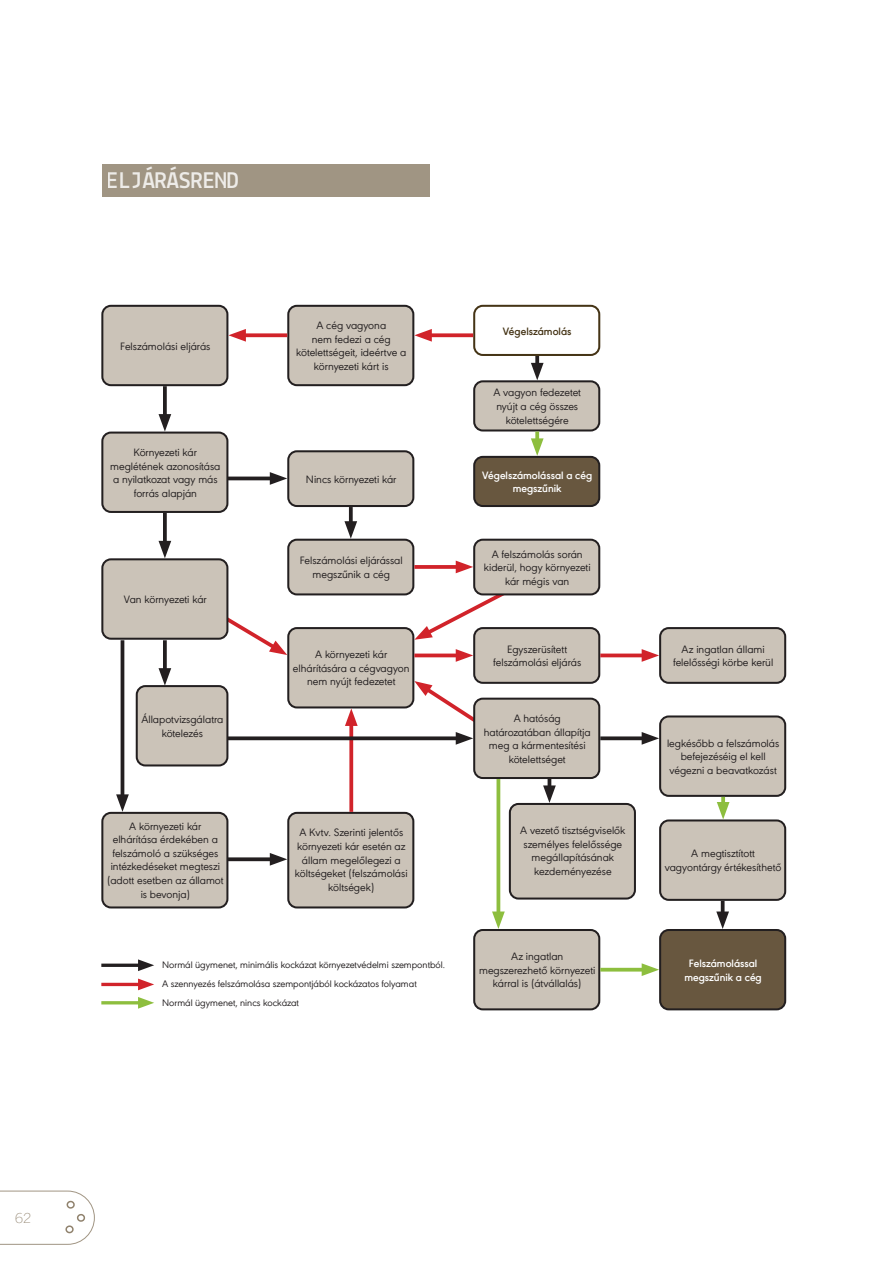
<style>
.page{position:relative;width:893px;height:1263px;background:#fff}
.page>*{position:absolute;margin:0;border:0;box-sizing:border-box;transform-origin:0 0}
.t1{font:700 24px "Lekton";color:#fff}
.t2{font:100 15px "Franklin Gothic ATF";color:#90826d}
.t3{font:11.25px/13.6px "URW Geometric";color:#231f20;text-align:center}
.t4{font:600 11.25px/13.6px "URW Geometric";color:#fff;text-align:center}
.t5{font:600 11.25px "URW Geometric";color:#453416}
.t6{font:10.05px/18.9px "URW Geometric";color:#231f20}
</style>
<div class="page">
<svg style="left:0;top:1190px;width:95px;height:55px"></svg>
<div style="left:77px;top:1213px;width:8px;height:9px;border:2px solid #90826d;border-radius:3px"></div>
<div style="left:65px;top:1225px;width:9px;height:8px;border:2px solid #90826d;border-radius:3px"></div>
<div style="left:66px;top:1200px;width:9px;height:9px;border:2px solid #90826d;border-radius:3px"></div>
<div style="left:102px;top:165px;width:327px;height:32px;background:#a09583"></div>
<svg style="left:414px;top:591px;width:96px;height:49px"></svg>
<svg style="left:224px;top:613px;width:63px;height:42px"></svg>
<div style="left:102px;top:306px;width:125px;height:79px;background:#cbc3b8;border-radius:9px"></div>
<div style="left:101px;top:305px;width:127px;height:81px;border:2px solid #231f20;border-radius:9px"></div>
<div style="left:102px;top:433px;width:125px;height:79px;background:#cbc3b8;border-radius:9px"></div>
<div style="left:101px;top:432px;width:127px;height:81px;border:2px solid #231f20;border-radius:9px"></div>
<div style="left:102px;top:559px;width:125px;height:80px;background:#cbc3b8;border-radius:9px"></div>
<div style="left:101px;top:558px;width:127px;height:82px;border:2px solid #231f20;border-radius:9px"></div>
<div style="left:288px;top:628px;width:125px;height:79px;background:#cbc3b8;border-radius:9px"></div>
<div style="left:287px;top:627px;width:127px;height:81px;border:2px solid #231f20;border-radius:9px"></div>
<div style="left:474px;top:699px;width:125px;height:79px;background:#cbc3b8;border-radius:9px"></div>
<div style="left:473px;top:698px;width:127px;height:81px;border:2px solid #231f20;border-radius:9px"></div>
<div style="left:474px;top:930px;width:125px;height:79px;background:#cbc3b8;border-radius:9px"></div>
<div style="left:473px;top:929px;width:127px;height:81px;border:2px solid #231f20;border-radius:9px"></div>
<div style="left:660px;top:716px;width:125px;height:80px;background:#cbc3b8;border-radius:9px"></div>
<div style="left:659px;top:715px;width:127px;height:82px;border:2px solid #231f20;border-radius:9px"></div>
<div style="left:660px;top:820px;width:125px;height:80px;background:#cbc3b8;border-radius:9px"></div>
<div style="left:659px;top:819px;width:127px;height:82px;border:2px solid #231f20;border-radius:9px"></div>
<div style="left:660px;top:930px;width:125px;height:79px;background:#68573f;border-radius:9px"></div>
<div style="left:659px;top:929px;width:127px;height:81px;border:2px solid #231f20;border-radius:9px"></div>
<div style="left:137px;top:686px;width:90px;height:79px;background:#cbc3b8;border-radius:9px"></div>
<div style="left:136px;top:685px;width:92px;height:81px;border:2px solid #231f20;border-radius:9px"></div>
<div style="left:102px;top:813px;width:125px;height:94px;background:#cbc3b8;border-radius:9px"></div>
<div style="left:101px;top:812px;width:127px;height:96px;border:2px solid #231f20;border-radius:9px"></div>
<div style="left:288px;top:813px;width:125px;height:94px;background:#cbc3b8;border-radius:9px"></div>
<div style="left:287px;top:812px;width:127px;height:96px;border:2px solid #231f20;border-radius:9px"></div>
<div style="left:510px;top:804px;width:125px;height:94px;background:#cbc3b8;border-radius:9px"></div>
<div style="left:509px;top:803px;width:127px;height:96px;border:2px solid #231f20;border-radius:9px"></div>
<div style="left:288px;top:306px;width:125px;height:79px;background:#cbc3b8;border-radius:9px"></div>
<div style="left:287px;top:305px;width:127px;height:81px;border:2px solid #231f20;border-radius:9px"></div>
<div style="left:288px;top:451px;width:125px;height:55px;background:#cbc3b8;border-radius:9px"></div>
<div style="left:287px;top:450px;width:127px;height:57px;border:2px solid #231f20;border-radius:9px"></div>
<div style="left:288px;top:540px;width:125px;height:54px;background:#cbc3b8;border-radius:9px"></div>
<div style="left:287px;top:539px;width:127px;height:56px;border:2px solid #231f20;border-radius:9px"></div>
<div style="left:474px;top:540px;width:125px;height:54px;background:#cbc3b8;border-radius:9px"></div>
<div style="left:473px;top:539px;width:127px;height:56px;border:2px solid #231f20;border-radius:9px"></div>
<div style="left:660px;top:628px;width:125px;height:55px;background:#cbc3b8;border-radius:9px"></div>
<div style="left:659px;top:627px;width:127px;height:57px;border:2px solid #231f20;border-radius:9px"></div>
<div style="left:474px;top:628px;width:125px;height:55px;background:#cbc3b8;border-radius:9px"></div>
<div style="left:473px;top:627px;width:127px;height:57px;border:2px solid #231f20;border-radius:9px"></div>
<div style="left:473px;top:305px;width:127px;height:51px;border:2px solid #453416;border-radius:9px"></div>
<div style="left:474px;top:381px;width:125px;height:49px;background:#cbc3b8;border-radius:9px"></div>
<div style="left:473px;top:380px;width:127px;height:51px;border:2px solid #231f20;border-radius:9px"></div>
<div style="left:474px;top:457px;width:125px;height:49px;background:#68573f;border-radius:9px"></div>
<div style="left:473px;top:456px;width:127px;height:51px;border:2px solid #231f20;border-radius:9px"></div>
<svg style="left:432px;top:333px;width:41px;height:4px"></svg>
<svg style="left:414px;top:329px;width:18px;height:13px"></svg>
<svg style="left:414px;top:565px;width:42px;height:4px"></svg>
<svg style="left:456px;top:561px;width:17px;height:12px"></svg>
<svg style="left:414px;top:653px;width:42px;height:4px"></svg>
<svg style="left:456px;top:649px;width:17px;height:13px"></svg>
<svg style="left:349px;top:726px;width:4px;height:86px"></svg>
<svg style="left:345px;top:708px;width:13px;height:18px"></svg>
<hr style="left:548px;top:777px;width:3px;height:15px;background:#231f20">
<svg style="left:543px;top:785px;width:13px;height:18px"></svg>
<svg style="left:721px;top:901px;width:4px;height:10px"></svg>
<svg style="left:716px;top:911px;width:13px;height:18px"></svg>
<svg style="left:496px;top:779px;width:4px;height:132px"></svg>
<svg style="left:492px;top:911px;width:13px;height:18px"></svg>
<svg style="left:721px;top:797px;width:4px;height:5px"></svg>
<svg style="left:717px;top:802px;width:12px;height:17px"></svg>
<hr style="left:600px;top:968px;width:49px;height:3px;background:#8dbe3e">
<svg style="left:642px;top:963px;width:17px;height:13px"></svg>
<svg style="left:163px;top:386px;width:4px;height:28px"></svg>
<svg style="left:159px;top:414px;width:12px;height:18px"></svg>
<svg style="left:163px;top:513px;width:4px;height:28px"></svg>
<svg style="left:159px;top:541px;width:12px;height:17px"></svg>
<svg style="left:349px;top:507px;width:4px;height:14px"></svg>
<svg style="left:344px;top:521px;width:13px;height:18px"></svg>
<svg style="left:535px;top:356px;width:4px;height:7px"></svg>
<svg style="left:531px;top:363px;width:13px;height:17px"></svg>
<svg style="left:535px;top:431px;width:4px;height:7px"></svg>
<svg style="left:531px;top:438px;width:13px;height:18px"></svg>
<svg style="left:163px;top:640px;width:4px;height:28px"></svg>
<svg style="left:159px;top:668px;width:12px;height:18px"></svg>
<hr style="left:121px;top:640px;width:3px;height:161px;background:#231f20">
<svg style="left:116px;top:794px;width:13px;height:18px"></svg>
<svg style="left:600px;top:653px;width:42px;height:4px"></svg>
<svg style="left:642px;top:649px;width:17px;height:13px"></svg>
<svg style="left:600px;top:736px;width:42px;height:4px"></svg>
<svg style="left:642px;top:732px;width:17px;height:13px"></svg>
<svg style="left:227px;top:736px;width:187px;height:4px"></svg>
<svg style="left:414px;top:681px;width:70px;height:64px"></svg>
<hr style="left:227px;top:477px;width:50px;height:3px;background:#231f20">
<svg style="left:270px;top:472px;width:17px;height:13px"></svg>
<svg style="left:227px;top:857px;width:43px;height:4px"></svg>
<svg style="left:270px;top:853px;width:17px;height:13px"></svg>
<svg style="left:101px;top:963px;width:37px;height:4px"></svg>
<svg style="left:138px;top:959px;width:16px;height:12px"></svg>
<hr style="left:101px;top:983px;width:43px;height:3px;background:#d1232a">
<svg style="left:138px;top:978px;width:16px;height:12px"></svg>
<hr style="left:101px;top:1001px;width:43px;height:3px;background:#8dbe3e">
<svg style="left:138px;top:997px;width:16px;height:12px"></svg>
<svg style="left:246px;top:333px;width:41px;height:4px"></svg>
<svg style="left:228px;top:329px;width:18px;height:13px"></svg>
<h1 class="t1" style="left:107px;top:166px;width:133px">ELJÁRÁSREND</h1>
<p class="t3" style="left:120px;top:338px;width:92px">Felszámolási eljárás</p>
<p class="t3" style="left:110px;top:445px;width:112px">Környezeti kár meglétének azonosítása a nyilatkozat vagy más forrás alapján</p>
<p class="t3" style="left:124px;top:592px;width:85px">Van környezeti kár</p>
<p class="t3" style="left:141px;top:712px;width:83px">Állapotvizsgálatra kötelezés</p>
<p class="t3" style="left:296px;top:318px;width:112px">A cég vagyona<br>nem fedezi a cég kötelettségeit, ideértve a környezeti kárt is</p>
<p class="t3" style="left:306px;top:471px;width:92px">Nincs környezeti kár</p>
<p class="t5" style="left:503px;top:322px;width:70px">Végelszámolás</p>
<p class="t3" style="left:493px;top:385px;width:89px">A vagyon fedezetet nyújt a cég összes kötelettségére</p>
<p class="t4" style="left:482px;top:467px;width:111px">Végelszámolással a cég megszűnik</p>
<p class="t3" style="left:300px;top:553px;width:104px">Felszámolási eljárással megszűnik a cég</p>
<p class="t3" style="left:484px;top:546px;width:108px">A felszámolás során kiderül, hogy környezeti kár mégis van</p>
<p class="t3" style="left:293px;top:647px;width:118px">A környezeti kár elhárítására a cégvagyon nem nyújt fedezetet</p>
<p class="t3" style="left:493px;top:641px;width:90px">Egyszerüsített felszámolási eljárás</p>
<p class="t3" style="left:484px;top:711px;width:108px">A hatóság határozatában állapítja meg a kármentesítési kötelettséget</p>
<p class="t3" style="left:107px;top:818px;width:118px">A környezeti kár elhárítása érdekében a felszámoló a szükséges intézkedéseket megteszi (adott esetben az államot is bevonja)</p>
<p class="t3" style="left:295px;top:825px;width:114px">A Kvtv. Szerinti jelentős környezeti kár esetén az állam megelőlegezi a költségeket (felszámolási költségek)</p>
<p class="t3" style="left:520px;top:823px;width:107px">A vezető tisztségviselők személyes felelőssége megállapításának kezdeményezése</p>
<p class="t6" style="left:162px;top:955px;width:285px">Normál ügymenet, minimális kockázat környezetvédelmi szempontból.<br>A szennyezés felszámolása szempontjából kockázatos folyamat<br>Normál ügymenet, nincs kockázat</p>
<p class="t3" style="left:479px;top:949px;width:118px">Az ingatlan megszerezhető környezeti kárral is (átvállalás)</p>
<p class="t3" style="left:673px;top:641px;width:102px">Az ingatlan állami felelősségi körbe kerül</p>
<p class="t3" style="left:667px;top:735px;width:114px">legkésőbb a felszámolás befejezéséig el kell végezni a beavatkozást</p>
<p class="t3" style="left:665px;top:846px;width:118px">A megtisztított vagyontárgy értékesíthető</p>
<p class="t4" style="left:684px;top:955px;width:79px">Felszámolással megszűnik a cég</p>
<h2 class="t2" style="left:15px;top:1208px;width:18px">62</h2>
</div>
